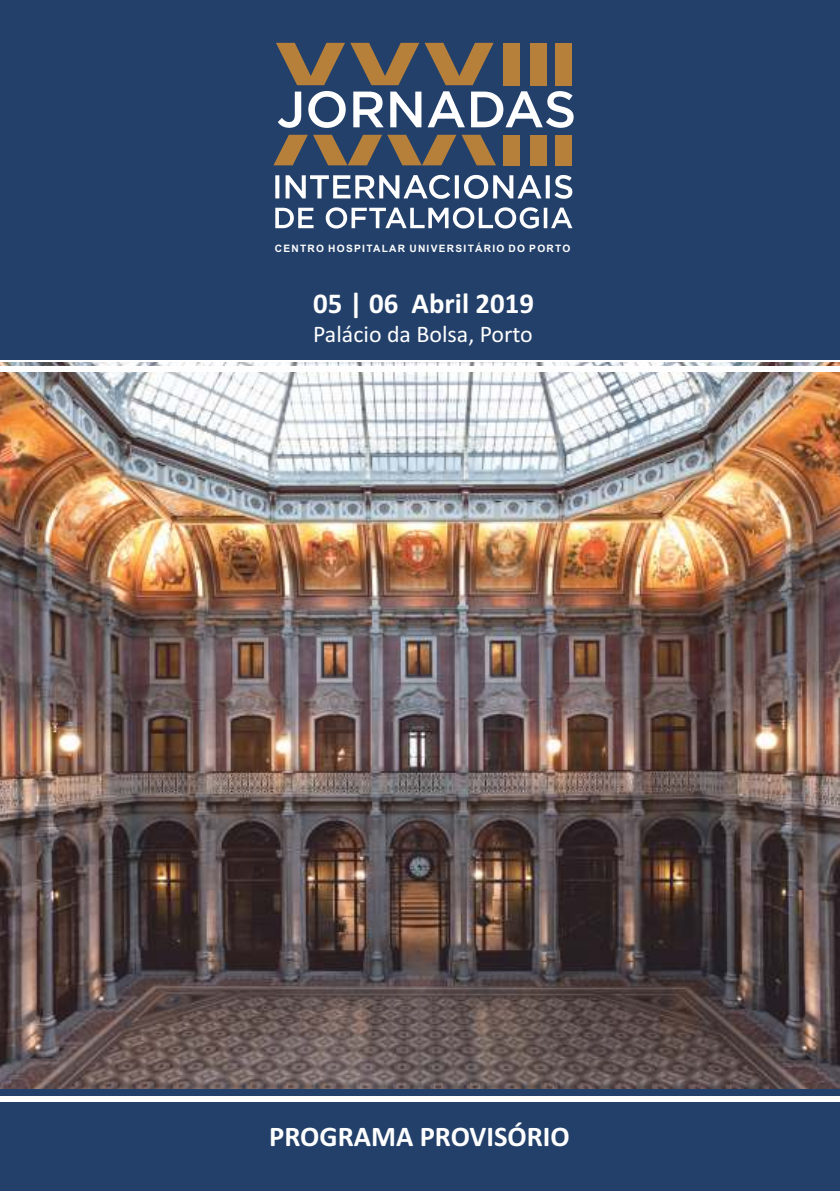
<style>
.page{position:relative;width:840px;height:1191px;background:#fff}
.page>*{position:absolute;margin:0;border:0;box-sizing:border-box;transform-origin:0 0}
.t1{font:700 28.8px "Calibri";color:#fefefe}
.t2{font:700 28.6px "Calibri";color:#fefefe}
.t3{font:23.8px "Calibri";color:#fefefe}
.t4{font:700 10.2px "Arial";letter-spacing:.125em;color:#fefefe}
</style>
<div class="page">
<div style="left:0;top:1088px;width:839px;height:103px;background:#23406a"></div>
<img style="left:0;top:362px;width:839px;height:726px">
<div style="left:0;top:0;width:839px;height:360px;background:#23406a"></div>
<svg style="left:275px;top:175px;width:297px;height:24px"></svg>
<svg style="left:275px;top:207px;width:297px;height:21px"></svg>
<div style="left:503px;top:43px;width:16px;height:42px;background:#b6803b"></div>
<div style="left:503px;top:135px;width:16px;height:30px;background:#b6803b"></div>
<svg style="left:276px;top:43px;width:217px;height:42px"></svg>
<svg style="left:273px;top:135px;width:223px;height:30px"></svg>
<div style="left:530px;top:43px;width:16px;height:42px;background:#b6803b"></div>
<div style="left:530px;top:135px;width:16px;height:30px;background:#b6803b"></div>
<div style="left:555px;top:43px;width:16px;height:42px;background:#b6803b"></div>
<div style="left:555px;top:135px;width:16px;height:30px;background:#b6803b"></div>
<svg style="left:278px;top:91px;width:295px;height:37px"></svg>
<div style="left:0;top:366px;width:839px;height:5px;background:#fefefe"></div>
<div style="left:0;top:1096px;width:839px;height:5px;background:#fefefe"></div>
<p class="t4" style="left:274px;top:244px;width:297px">CENTRO HOSPITALAR UNIVERSITÁRIO DO PORTO</p>
<h1 class="t1" style="left:313px;top:291px;width:222px">05 | 06 Abril 2019</h1>
<h3 class="t3" style="left:313px;top:324px;width:221px">Palácio da Bolsa, Porto</h3>
<h2 class="t2" style="left:269px;top:1124px;width:302px">PROGRAMA PROVISÓRIO</h2>
</div>
